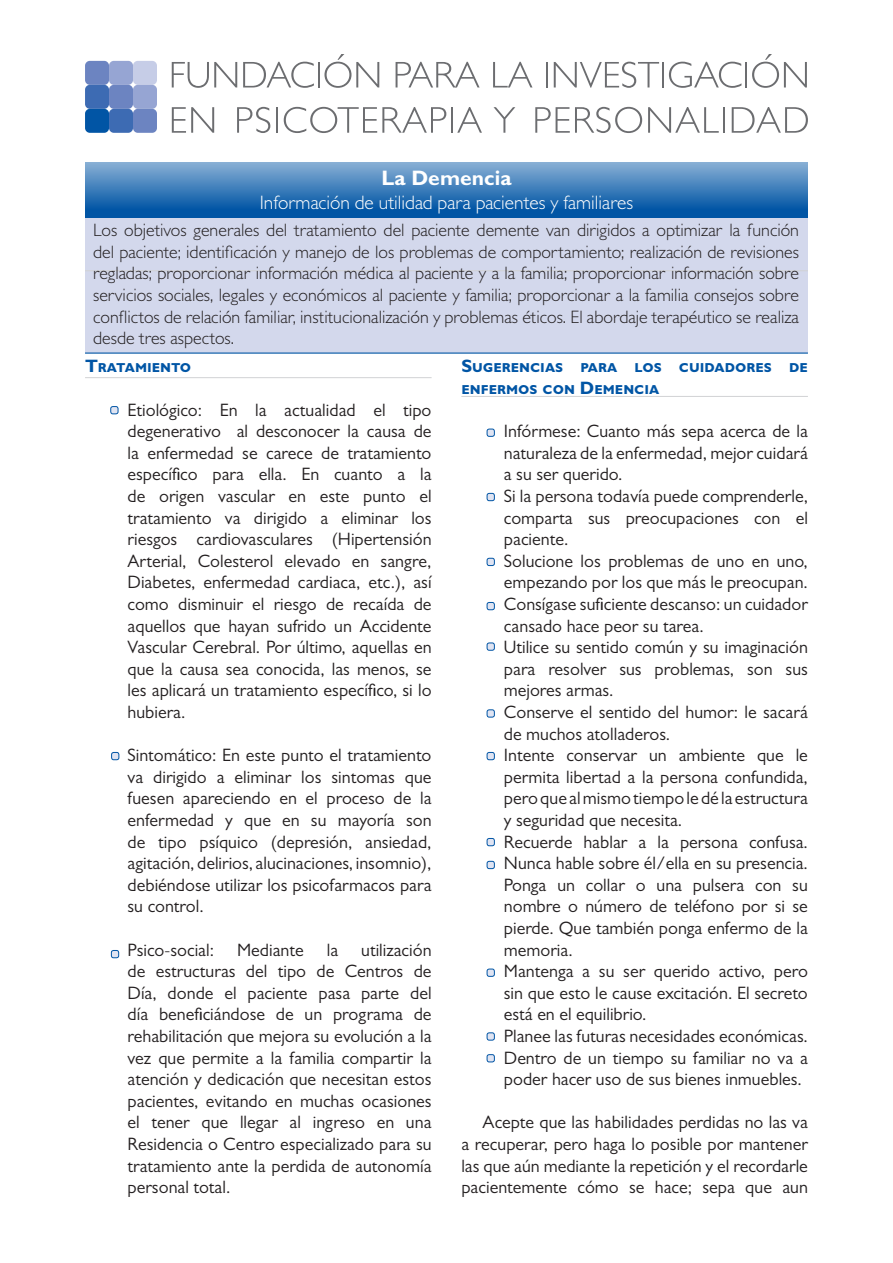
<style>
.page{position:relative;width:893px;height:1263px;background:#fff}
.page>*{position:absolute;margin:0;border:0;box-sizing:border-box;transform-origin:0 0}
.t1{font:700 21px "Gill Sans MT Pro";color:#fff}
.t2{font:300 19.5px "Gill Sans MT Pro";color:#fff}
.t3{font:18px/21.6px "Gill Sans MT Pro";color:#231f20;text-align:justify}
.t4{font:300 18px/21.6px "Gill Sans MT Pro";color:#231f20;text-align:justify}
.heading_1{font:700 18px/21.6px "Gill Sans MT Pro";color:#0155a5}
</style>
<div class="page">
<div style="left:85px;top:162px;width:723px;height:56px;background:linear-gradient(to bottom,#87afd4,#004ca0)"></div>
<hr style="left:85px;top:210px;width:723px;height:1px;background:#0155a5">
<div style="left:85px;top:218px;width:723px;height:135px;background:#d3d8ec"></div>
<hr style="left:85px;top:352px;width:723px;height:2px;background:#0155a5">
<hr style="left:85px;top:270px;width:723px;height:1px;background:#d1d2d4">
<hr style="left:85px;top:377px;width:347px;height:1px;background:#d1d2d4">
<div style="left:85px;top:61px;width:24px;height:24px;background:#6c84c1;border-radius:5px"></div>
<div style="left:109px;top:61px;width:24px;height:24px;background:#96a5d3;border-radius:5px"></div>
<div style="left:133px;top:61px;width:24px;height:24px;background:#c6cde7;border-radius:5px"></div>
<div style="left:85px;top:85px;width:24px;height:24px;background:#3d6bb3;border-radius:5px"></div>
<div style="left:109px;top:85px;width:24px;height:24px;background:#6c84c1;border-radius:5px"></div>
<div style="left:133px;top:85px;width:24px;height:24px;background:#96a5d3;border-radius:5px"></div>
<div style="left:85px;top:109px;width:24px;height:24px;background:#0155a5;border-radius:5px"></div>
<div style="left:109px;top:109px;width:24px;height:24px;background:#3d6bb3;border-radius:5px"></div>
<div style="left:133px;top:109px;width:24px;height:24px;background:#6c84c1;border-radius:5px"></div>
<svg style="left:172px;top:107px;width:42px;height:26px"></svg>
<svg style="left:237px;top:107px;width:33px;height:26px"></svg>
<hr style="left:276px;top:107px;width:2px;height:26px;background:#6c6d70">
<svg style="left:284px;top:107px;width:162px;height:26px"></svg>
<hr style="left:451px;top:107px;width:2px;height:26px;background:#6c6d70">
<svg style="left:457px;top:107px;width:25px;height:26px"></svg>
<svg style="left:493px;top:107px;width:22px;height:26px"></svg>
<svg style="left:535px;top:107px;width:107px;height:26px"></svg>
<svg style="left:648px;top:107px;width:71px;height:26px"></svg>
<hr style="left:723px;top:107px;width:2px;height:26px;background:#6c6d70">
<svg style="left:732px;top:107px;width:76px;height:26px"></svg>
<svg style="left:172px;top:62px;width:65px;height:26px"></svg>
<svg style="left:243px;top:62px;width:71px;height:26px"></svg>
<hr style="left:318px;top:62px;width:2px;height:25px;background:#6c6d70">
<svg style="left:324px;top:54px;width:55px;height:34px"></svg>
<svg style="left:396px;top:62px;width:84px;height:25px"></svg>
<svg style="left:493px;top:62px;width:39px;height:25px"></svg>
<hr style="left:546px;top:62px;width:2px;height:25px;background:#6c6d70">
<svg style="left:554px;top:62px;width:105px;height:26px"></svg>
<hr style="left:662px;top:62px;width:2px;height:25px;background:#6c6d70">
<svg style="left:669px;top:62px;width:72px;height:26px"></svg>
<hr style="left:745px;top:62px;width:2px;height:25px;background:#6c6d70">
<svg style="left:752px;top:54px;width:55px;height:34px"></svg>
<div style="left:487px;top:558px;width:7px;height:7px;background:#e0e4f2;border-radius:2px"></div>
<div style="left:487px;top:558px;width:8px;height:8px;border:1px solid #0155a5;border-radius:2px"></div>
<div style="left:112px;top:752px;width:7px;height:8px;background:#e0e4f2;border-radius:2px"></div>
<div style="left:111px;top:752px;width:8px;height:8px;border:1px solid #0155a5;border-radius:2px"></div>
<div style="left:111px;top:950px;width:8px;height:8px;background:#e0e4f2;border-radius:2px"></div>
<div style="left:111px;top:950px;width:8px;height:8px;border:1px solid #0155a5;border-radius:2px"></div>
<div style="left:487px;top:1055px;width:7px;height:7px;background:#e0e4f2;border-radius:2px"></div>
<div style="left:487px;top:1054px;width:8px;height:8px;border:1px solid #0155a5;border-radius:2px"></div>
<div style="left:487px;top:643px;width:7px;height:7px;background:#e0e4f2;border-radius:2px"></div>
<div style="left:487px;top:643px;width:8px;height:7px;border:1px solid #0155a5;border-radius:2px"></div>
<div style="left:487px;top:493px;width:7px;height:8px;background:#e0e4f2;border-radius:2px"></div>
<div style="left:487px;top:493px;width:8px;height:8px;border:1px solid #0155a5;border-radius:2px"></div>
<div style="left:487px;top:429px;width:7px;height:7px;background:#e0e4f2;border-radius:2px"></div>
<div style="left:487px;top:429px;width:8px;height:7px;border:1px solid #0155a5;border-radius:2px"></div>
<div style="left:487px;top:602px;width:7px;height:8px;background:#e0e4f2;border-radius:2px"></div>
<div style="left:487px;top:602px;width:8px;height:8px;border:1px solid #0155a5;border-radius:2px"></div>
<div style="left:111px;top:407px;width:7px;height:7px;background:#e0e4f2;border-radius:2px"></div>
<div style="left:111px;top:406px;width:7px;height:8px;border:1px solid #0155a5;border-radius:2px"></div>
<hr style="left:461px;top:396px;width:347px;height:1px;background:#d1d2d4">
<div style="left:487px;top:861px;width:7px;height:8px;background:#e0e4f2;border-radius:2px"></div>
<div style="left:487px;top:861px;width:8px;height:8px;border:1px solid #0155a5;border-radius:2px"></div>
<div style="left:487px;top:838px;width:7px;height:8px;background:#e0e4f2;border-radius:2px"></div>
<div style="left:487px;top:838px;width:8px;height:8px;border:1px solid #0155a5;border-radius:2px"></div>
<div style="left:487px;top:752px;width:7px;height:8px;background:#e0e4f2;border-radius:2px"></div>
<div style="left:487px;top:752px;width:8px;height:8px;border:1px solid #0155a5;border-radius:2px"></div>
<div style="left:487px;top:710px;width:7px;height:7px;background:#e0e4f2;border-radius:2px"></div>
<div style="left:487px;top:710px;width:8px;height:7px;border:1px solid #0155a5;border-radius:2px"></div>
<div style="left:487px;top:1033px;width:7px;height:7px;background:#e0e4f2;border-radius:2px"></div>
<div style="left:487px;top:1033px;width:8px;height:7px;border:1px solid #0155a5;border-radius:2px"></div>
<div style="left:487px;top:969px;width:7px;height:7px;background:#e0e4f2;border-radius:2px"></div>
<div style="left:487px;top:969px;width:8px;height:7px;border:1px solid #0155a5;border-radius:2px"></div>
<p class="t1" style="left:381px;top:165px;width:132px">La Demencia</p>
<p class="t2" style="left:260px;top:191px;width:375px">Información de utilidad para pacientes y familiares</p>
<p class="t4" style="left:93px;top:219px;width:707px">Los objetivos generales del tratamiento del paciente demente van dirigidos a optimizar la función del paciente; identificación y manejo de los problemas de comportamiento; realización de revisiones regladas; proporcionar información médica al paciente y a la familia; proporcionar información sobre servicios sociales, legales y económicos al paciente y familia; proporcionar a la familia consejos sobre conflictos de relación familiar, institucionalización y problemas éticos. El abordaje terapéutico se realiza desde tres aspectos.</p>
<p class="heading_1" style="left:85px;top:355px;width:108px">Tratamiento</p>
<p class="t3" style="left:128px;top:398px;width:306px">Etiológico: En la actualidad el tipo degenerativo al desconocer la causa de la enfermedad se carece de tratamiento específico para ella. En cuanto a la de origen vascular en este punto el tratamiento va dirigido a eliminar los riesgos cardiovasculares (Hipertensión Arterial, Colesterol elevado en sangre, Diabetes, enfermedad cardiaca, etc.), así como disminuir el riesgo de recaída de aquellos que hayan sufrido un Accidente Vascular Cerebral. Por último, aquellas en que la causa sea conocida, las menos, se les aplicará un tratamiento específico, si lo hubiera.</p>
<p class="t3" style="left:128px;top:744px;width:306px">Sintomático: En este punto el tratamiento va dirigido a eliminar los sintomas que fuesen apareciendo en el proceso de la enfermedad y que en su mayoría son de tipo psíquico (depresión, ansiedad, agitación, delirios, alucinaciones, insomnio), debiéndose utilizar los psicofarmacos para su control.</p>
<p class="t3" style="left:128px;top:938px;width:88px">Psico-social:</p>
<p class="t3" style="left:237px;top:938px;width:68px">Mediante</p>
<p class="t3" style="left:327px;top:938px;width:13px">la</p>
<p class="t3" style="left:128px;top:938px;width:306px;text-indent:234px">utilización de estructuras del tipo de Centros de Día, donde el paciente pasa parte del día beneficiándose de un programa de rehabilitación que mejora su evolución a la vez que permite a la familia compartir la atención y dedicación que necesitan estos pacientes, evitando en muchas ocasiones el tener que llegar al ingreso en una Residencia o Centro especializado para su tratamiento ante la perdida de autonomía personal total.</p>
<p class="heading_1" style="left:461px;top:355px;width:348px">Sugerencias para los cuidadores de enfermos con Demencia</p>
<p class="t3" style="left:504px;top:420px;width:306px">Infórmese: Cuanto más sepa acerca de la naturaleza de la enfermedad, mejor cuidará a su ser querido.</p>
<p class="t3" style="left:504px;top:485px;width:306px">Si la persona todavía puede comprenderle, comparta sus preocupaciones con el paciente.</p>
<p class="t3" style="left:504px;top:550px;width:306px">Solucione los problemas de uno en uno, empezando por los que más le preocupan.</p>
<p class="t3" style="left:504px;top:593px;width:306px">Consígase suficiente descanso: un cuidador cansado hace peor su tarea.</p>
<p class="t3" style="left:504px;top:636px;width:306px">Utilice su sentido común y su imaginación para resolver sus problemas, son sus mejores armas.</p>
<p class="t3" style="left:504px;top:701px;width:305px">Conserve el sentido del humor: le sacará de muchos atolladeros.</p>
<p class="t3" style="left:504px;top:744px;width:306px">Intente conservar un ambiente que le permita libertad a la persona confundida, pero que al mismo tiempo le dé la estructura y seguridad que necesita.</p>
<p class="t3" style="left:504px;top:830px;width:306px">Recuerde hablar a la persona confusa.<br>Nunca hable sobre él/ella en su presencia.</p>
<p class="t3" style="left:504px;top:874px;width:306px">Ponga un collar o una pulsera con su nombre o número de teléfono por si se pierde. Que también ponga enfermo de la memoria.</p>
<p class="t3" style="left:504px;top:960px;width:306px">Mantenga a su ser querido activo, pero sin que esto le cause excitación. El secreto está en el equilibrio.</p>
<p class="t3" style="left:504px;top:1025px;width:306px">Planee las futuras necesidades económicas.<br>Dentro de un tiempo su familiar no va a poder hacer uso de sus bienes inmuebles.</p>
<p class="t3" style="left:461px;top:1111px;width:348px;text-indent:21px">Acepte que las habilidades perdidas no las va a recuperar, pero haga lo posible por mantener las que aún mediante la repetición y el recordarle pacientemente cómo se hace; sepa que aun</p>
</div>
